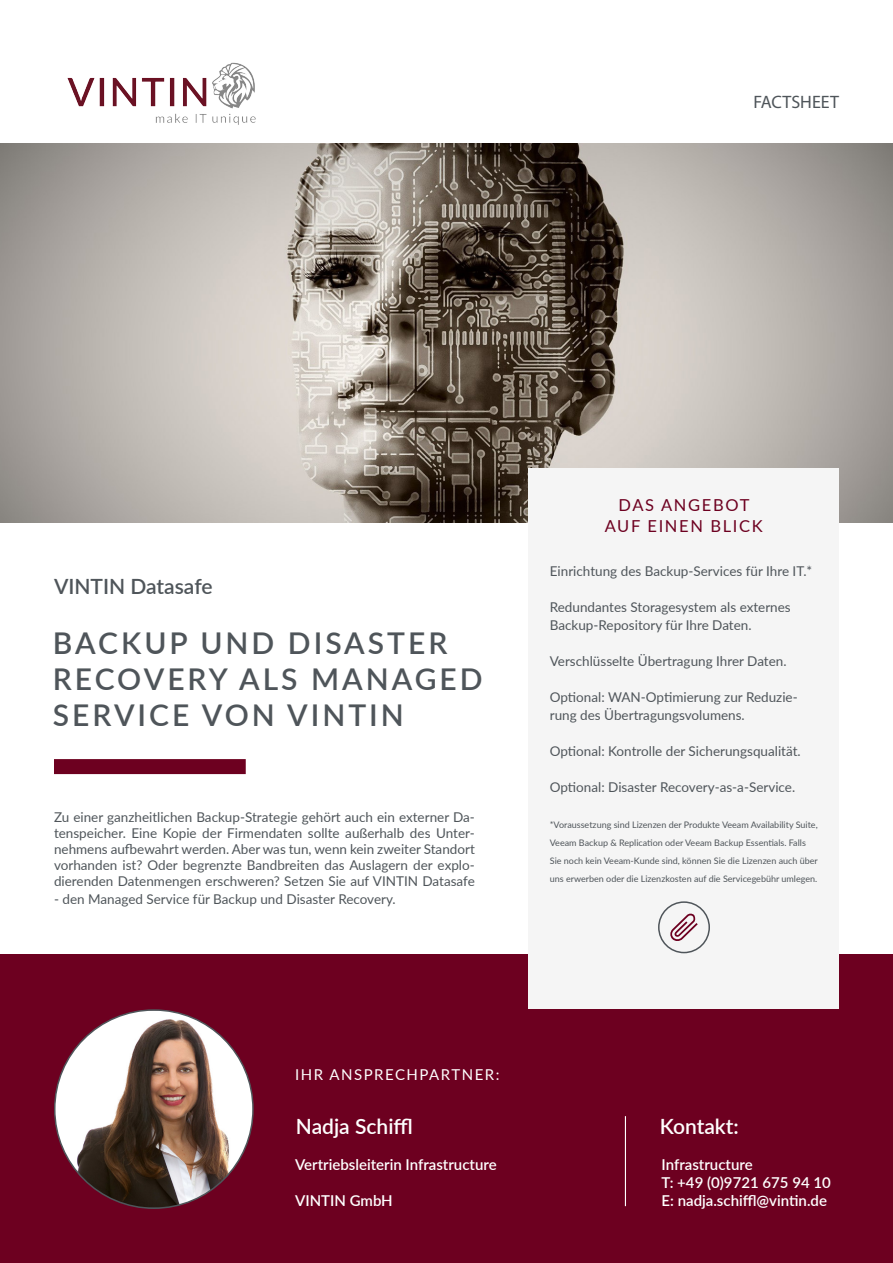
<style>
.page{position:relative;width:893px;height:1263px;background:#fff}
.page>*{position:absolute;margin:0;border:0;box-sizing:border-box;transform-origin:0 0}
.t1{font:600 30px/36px "Lato";letter-spacing:.1em;color:#4f555a}
.t2{font:600 21px "Lato";color:#fff}
.t3{font:600 21px "Lato";color:#4f555a}
.t4{font:18px "Myriad Pro";color:#4f555a}
.t5{font:16.5px "Lato";letter-spacing:.1em;color:#6d0020}
.t6{font:600 15px "Lato";color:#fff}
.t7{font:15px "Lato";letter-spacing:.1em;color:#fff}
.t8{font:13.5px/16.2px "Lato";color:#4f555a}
.t9{font:9px/18px "Lato";color:#4f555a}
</style>
<div class="page">
<div style="left:0;top:954px;width:893px;height:309px;background:#6d0020"></div>
<img style="left:0;top:143px;width:893px;height:379px">
<div style="left:529px;top:468px;width:310px;height:540px;background:#f5f5f5"></div>
<div style="left:54px;top:759px;width:192px;height:15px;background:#6d0020"></div>
<div style="left:658px;top:901px;width:52px;height:52px;border:2px solid #4f555a;border-radius:50%"></div>
<svg style="left:670px;top:913px;width:28px;height:28px"></svg>
<img style="left:40px;top:62px;width:243px;height:114px">
<img style="left:55px;top:1010px;width:198px;height:198px">
<hr style="left:625px;top:1116px;width:1px;height:90px;background:#fff">
<p class="t4" style="left:753px;top:91px;width:87px">FACTSHEET</p>
<p class="t3" style="left:54px;top:571px;width:160px">VINTIN Datasafe</p>
<p class="t1" style="left:53px;top:624px;width:431px">BACKUP UND DISASTER<br>RECOVERY ALS MANAGED<br>SERVICE VON VINTIN</p>
<p class="t8" style="left:54px;top:808px;width:422px;text-align:justify">Zu einer ganzheitlichen Backup-Strategie gehört auch ein externer Da&shy;tenspeicher. Eine Kopie der Firmendaten sollte außerhalb des Unter&shy;nehmens aufbewahrt werden. Aber was tun, wenn kein zweiter Standort vorhanden ist? Oder begrenzte Bandbreiten das Auslagern der explo&shy;dierenden Datenmengen erschweren? Setzen Sie auf VINTIN Datasafe</p>
<p class="t8" style="left:54px;top:891px;width:343px">- den Managed Service für Backup und Disaster Recovery.</p>
<p class="t5" style="left:618px;top:493px;width:132px">DAS ANGEBOT</p>
<p class="t5" style="left:605px;top:515px;width:160px">AUF EINEN BLICK</p>
<p class="t8" style="left:550px;top:562px;width:264px">Einrichtung des Backup-Services für Ihre IT.*</p>
<p class="t8" style="left:550px;top:598px;width:242px;line-height:18px">Redundantes Storagesystem als externes<br>Backup-Repository für Ihre Daten.</p>
<p class="t8" style="left:550px;top:652px;width:238px">Verschlüsselte Übertragung Ihrer Daten.</p>
<p class="t8" style="left:550px;top:688px;width:249px;line-height:18px">Optional: WAN-Optimierung zur Reduzie&shy;rung des Übertragungsvolumens.</p>
<p class="t8" style="left:550px;top:742px;width:252px">Optional: Kontrolle der Sicherungsqualität.</p>
<p class="t8" style="left:550px;top:778px;width:247px">Optional: Disaster Recovery-as-a-Service.</p>
<p class="t9" style="left:550px;top:815px;width:270px">*Voraussetzung sind Lizenzen der Produkte Veeam Availability Suite, Veeam Backup &amp; Replication oder Veeam Backup Essentials. Falls Sie noch kein Veeam-Kunde sind, können Sie die Lizenzen auch über uns erwerben oder die Lizenzkosten auf die Servicegebühr umlegen.</p>
<p class="t7" style="left:295px;top:1064px;width:206px">IHR ANSPRECHPARTNER:</p>
<p class="t2" style="left:296px;top:1111px;width:118px">Nadja Schiffl</p>
<p class="t2" style="left:660px;top:1111px;width:81px">Kontakt:</p>
<p class="t6" style="left:295px;top:1154px;width:203px">Vertriebsleiterin Infrastructure</p>
<p class="t6" style="left:295px;top:1190px;width:99px">VINTIN GmbH</p>
<p class="t6" style="left:662px;top:1154px;width:93px">Infrastructure</p>
<p class="t6" style="left:662px;top:1172px;width:171px">T: +49 (0)9721 675 94 10</p>
<p class="t6" style="left:662px;top:1190px;width:167px">E: nadja.schiffl@vintin.de</p>
</div>
